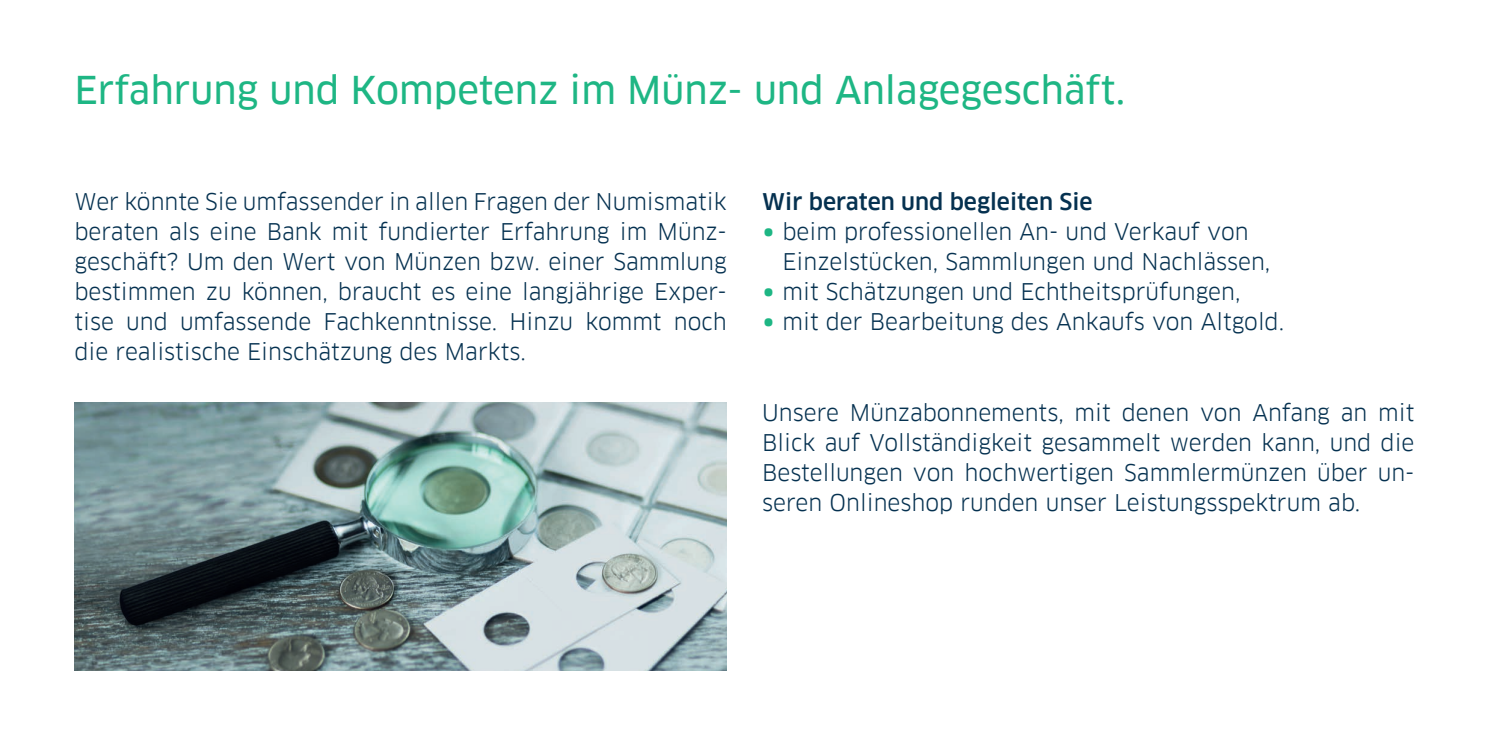
<style>
.page{position:relative;width:1489px;height:745px;background:#fff}
.page>*{position:absolute;margin:0;border:0;box-sizing:border-box;transform-origin:0 0}
.t1{font:37.5px "Clanfor LBBW News";color:#1eb684}
.t2{font:22.5px/30px "Clanfor LBBW";color:#053150}
.t3{font:500 22.5px "Clanfor LBBW";color:#053150}
.s1{font-size:32.5px;color:#1eb684}
</style>
<div class="page">
<img style="left:74px;top:402px;width:652px;height:268px">
<h1 class="t1" style="left:74px;top:68px;width:1052px">Erfahrung und Kompetenz im Münz- und Anlagegeschäft.</h1>
<p class="t2" style="left:74px;top:187px;width:654px">Wer könnte Sie umfassender in allen Fragen der Numismatik beraten als eine Bank mit fundierter Erfahrung im Münz&shy;geschäft? Um den Wert von Münzen bzw. einer Sammlung bestimmen zu können, braucht es eine langjährige Exper&shy;tise und umfassende Fachkenntnisse. Hinzu kommt noch die realistische Einschätzung des Markts.</p>
<p class="t3" style="left:762px;top:189px;width:332px">Wir beraten und begleiten Sie</p>
<p class="t2" style="left:782px;top:217px;width:489px;text-indent:-20px"><span class="s1">•</span> beim professionellen An- und Verkauf von<br>Einzelstücken, Sammlungen und Nachlässen,</p>
<p class="t2" style="left:762px;top:277px;width:480px"><span class="s1">•</span> mit Schätzungen und Echtheitsprüfungen,</p>
<p class="t2" style="left:762px;top:307px;width:523px"><span class="s1">•</span> mit der Bearbeitung des Ankaufs von Altgold.</p>
<p class="t2" style="left:762px;top:397px;width:654px;text-align:justify">Unsere Münzabonnements, mit denen von Anfang an mit Blick auf Vollständigkeit gesammelt werden kann, und die Bestellungen von hochwertigen Sammlermünzen über un&shy;seren Onlineshop runden unser Leistungsspektrum ab.</p>
</div>
